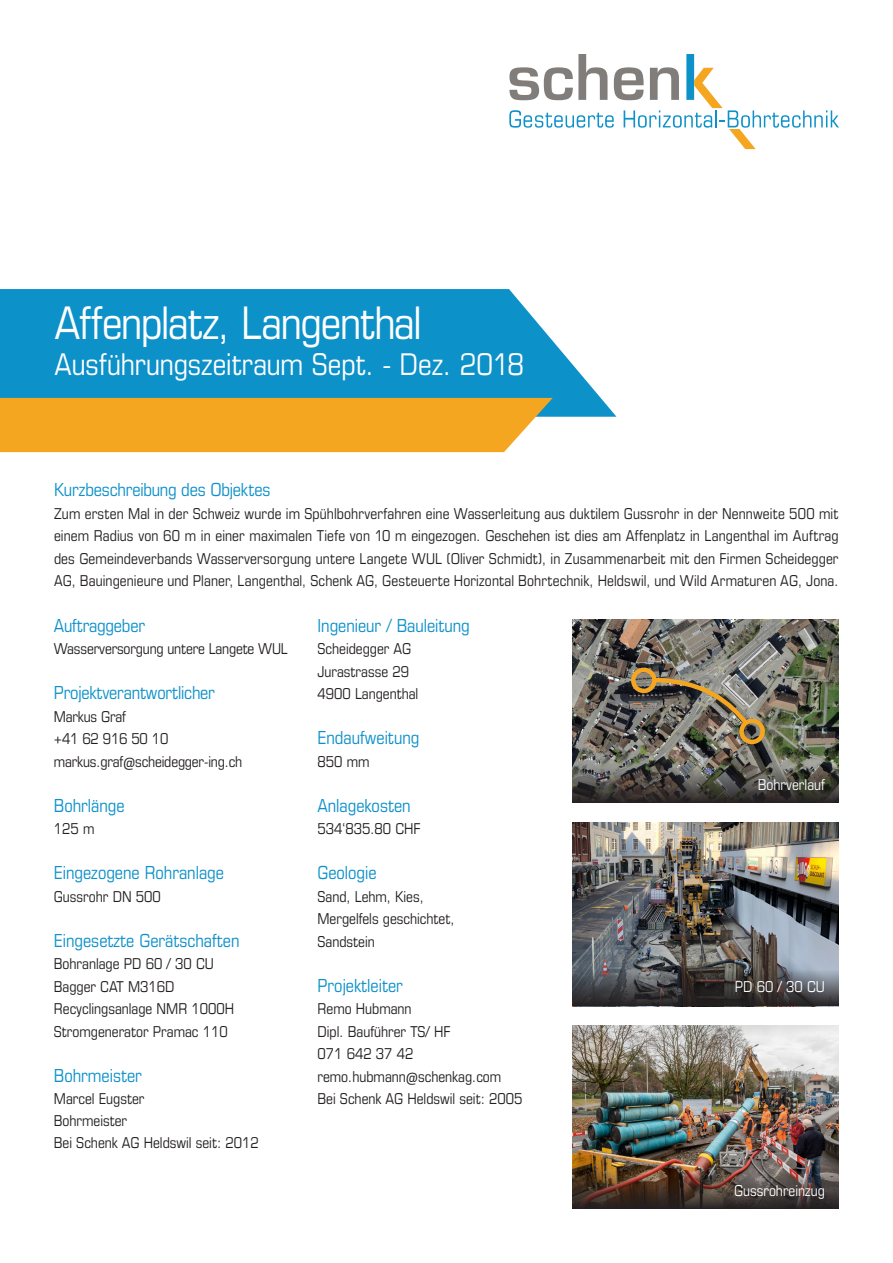
<style>
.page{position:relative;width:893px;height:1263px;background:#fff}
.page>*{position:absolute;margin:0;border:0;box-sizing:border-box;transform-origin:0 0}
.t1{font:condensed 45px "Eurostile LT Std";letter-spacing:-.025em;color:#fff}
.t2{font:condensed 30px "Eurostile LT Std";color:#fff}
.t3{font:condensed 18px "Eurostile LT Std";color:#0d91c9}
.t4{font:condensed 15px/22.5px "Eurostile LT Std";color:#231f20;text-align:justify}
.t5{font:condensed 15px "Eurostile LT Std";color:#fff}
</style>
<div class="page">
<img style="left:572px;top:619px;width:267px;height:184px">
<img style="left:572px;top:822px;width:267px;height:147px">
<svg style="left:572px;top:969px;width:267px;height:37px;background:#434244"></svg>
<svg style="left:573px;top:766px;width:266px;height:37px;background:#45433f"></svg>
<img style="left:572px;top:1025px;width:267px;height:184px">
<svg style="left:509px;top:54px;width:330px;height:95px"></svg>
<img style="left:573px;top:1172px;width:266px;height:37px">
<svg style="left:0;top:289px;width:616px;height:128px;background:#259cce"></svg>
<div style="left:0;top:398px;width:553px;height:54px;background:#f5a621"></div>
<div style="left:631px;top:668px;width:26px;height:25px;border:4px solid #f5a621;border-radius:50%"></div>
<div style="left:739px;top:719px;width:26px;height:25px;border:4px solid #f5a621;border-radius:50%"></div>
<img style="left:650px;top:676px;width:102px;height:53px">
<p class="t1" style="left:54px;top:296px;width:369px">Affenplatz, Langenthal</p>
<p class="t2" style="left:54px;top:346px;width:471px">Ausführungszeitraum Sept. - Dez. 2018</p>
<p class="t3" style="left:54px;top:479px;width:218px">Kurzbeschreibung des Objektes</p>
<p class="t4" style="left:54px;top:502px;width:786px">Zum ersten Mal in der Schweiz wurde im Spühlbohrverfahren eine Wasserleitung aus duktilem Gussrohr in der Nennweite 500 mit einem Radius von 60 m in einer maximalen Tiefe von 10 m eingezogen. Geschehen ist dies am Affenplatz in Langenthal im Auftrag des Gemeindeverbands Wasserversorgung untere Langete WUL (Oliver Schmidt), in Zusammenarbeit mit den Firmen Scheidegger AG, Bauingenieure und Planer, Langenthal, Schenk AG, Gesteuerte Horizontal Bohrtechnik, Heldswil, und Wild Armaturen AG, Jona.</p>
<p class="t3" style="left:54px;top:615px;width:93px">Auftraggeber</p>
<p class="t4" style="left:54px;top:637px;width:235px">Wasserversorgung untere Langete WUL</p>
<p class="t3" style="left:54px;top:682px;width:163px">Projektverantwortlicher</p>
<p class="t4" style="left:54px;top:705px;width:74px">Markus Graf</p>
<p class="t4" style="left:54px;top:727px;width:116px">+41 62 916 50 10</p>
<p class="t4" style="left:54px;top:750px;width:190px">markus.graf@scheidegger-ing.ch</p>
<p class="t3" style="left:54px;top:795px;width:72px">Bohrlänge</p>
<p class="t4" style="left:54px;top:817px;width:42px">125 m</p>
<p class="t3" style="left:54px;top:862px;width:172px">Eingezogene Rohranlage</p>
<p class="t4" style="left:54px;top:885px;width:109px">Gussrohr DN 500</p>
<p class="t3" style="left:54px;top:930px;width:187px">Eingesetzte Gerätschaften</p>
<p class="t4" style="left:54px;top:952px;width:162px">Bohranlage PD 60 / 30 CU</p>
<p class="t4" style="left:54px;top:975px;width:122px">Bagger CAT M316D</p>
<p class="t4" style="left:54px;top:997px;width:182px">Recyclingsanlage NMR 1000H</p>
<p class="t4" style="left:54px;top:1020px;width:175px">Stromgenerator Pramac 110</p>
<p class="t3" style="left:54px;top:1064px;width:90px">Bohrmeister</p>
<p class="t4" style="left:54px;top:1087px;width:92px">Marcel Eugster</p>
<p class="t4" style="left:54px;top:1109px;width:75px">Bohrmeister</p>
<p class="t4" style="left:54px;top:1131px;width:206px">Bei Schenk AG Heldswil seit: 2012</p>
<p class="t3" style="left:317px;top:615px;width:154px">Ingenieur / Bauleitung</p>
<p class="t4" style="left:317px;top:637px;width:95px">Scheidegger AG</p>
<p class="t4" style="left:317px;top:660px;width:93px">Jurastrasse 29</p>
<p class="t4" style="left:317px;top:682px;width:102px">4900 Langenthal</p>
<p class="t3" style="left:317px;top:727px;width:103px">Endaufweitung</p>
<p class="t4" style="left:317px;top:750px;width:53px">850 mm</p>
<p class="t3" style="left:317px;top:795px;width:95px">Anlagekosten</p>
<p class="t4" style="left:317px;top:817px;width:105px">534‘835.80 CHF</p>
<p class="t3" style="left:317px;top:862px;width:61px">Geologie</p>
<p class="t4" style="left:317px;top:885px;width:108px">Sand, Lehm, Kies,</p>
<p class="t4" style="left:317px;top:907px;width:139px">Mergelfels geschichtet,</p>
<p class="t4" style="left:317px;top:930px;width:59px">Sandstein</p>
<p class="t3" style="left:317px;top:975px;width:87px">Projektleiter</p>
<p class="t4" style="left:317px;top:997px;width:96px">Remo Hubmann</p>
<p class="t4" style="left:317px;top:1020px;width:135px">Dipl. Bauführer TS/ HF</p>
<p class="t4" style="left:317px;top:1042px;width:97px">071 642 37 42</p>
<p class="t4" style="left:317px;top:1065px;width:185px">remo.hubmann@schenkag.com</p>
<p class="t4" style="left:317px;top:1087px;width:206px">Bei Schenk AG Heldswil seit: 2005</p>
<p class="t5" style="left:758px;top:776px;width:69px">Bohrverlauf</p>
<p class="t5" style="left:735px;top:978px;width:92px">PD 60 / 30 CU</p>
<p class="t5" style="left:734px;top:1182px;width:92px">Gussrohreinzug</p>
</div>
